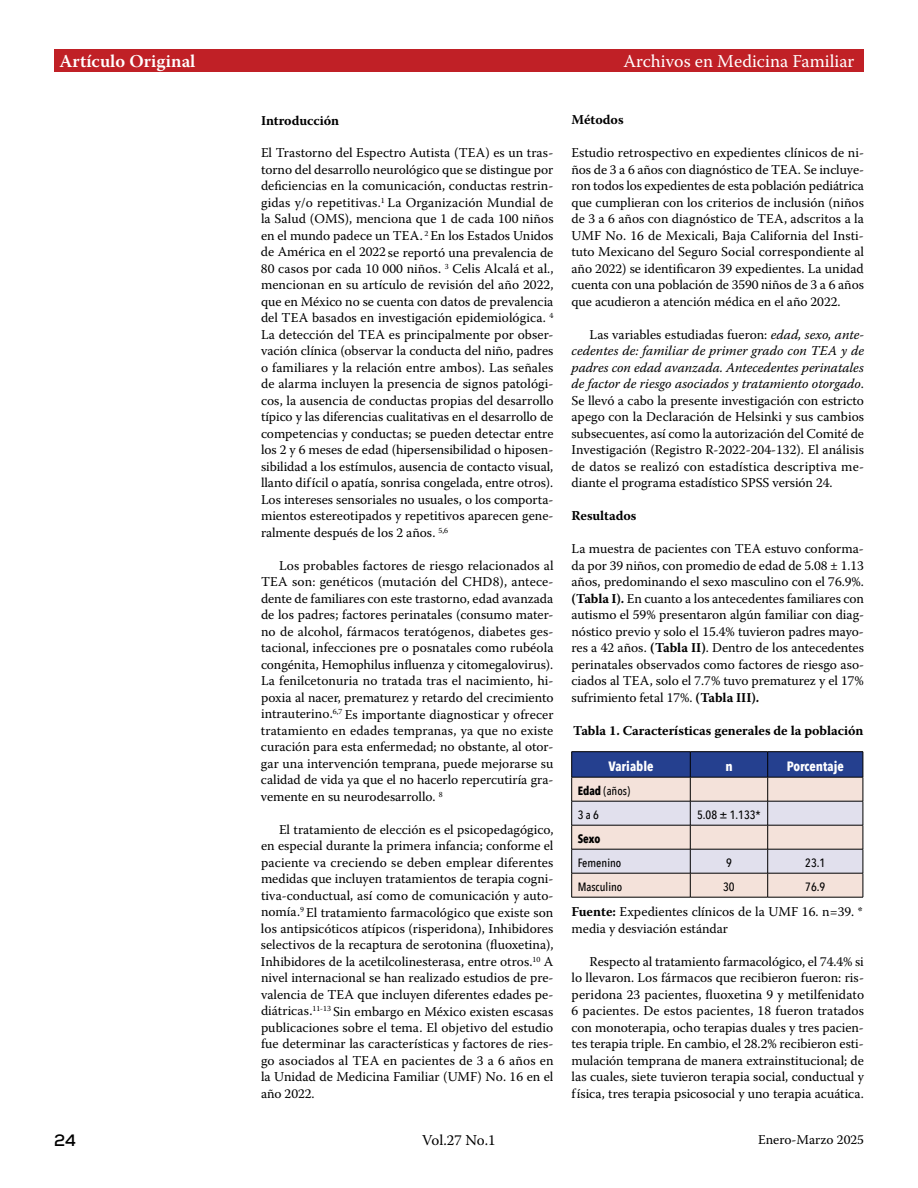
<style>
.page{position:relative;width:918px;height:1188px;background:#fff}
.page>*{position:absolute;margin:0;border:0;box-sizing:border-box;transform-origin:0 0}
.t1{font:18px "Warnock Pro";color:#fff}
.t2{font:600 18px "Warnock Pro";color:#fff}
.t3{font:700 16.5px "Nexa";color:#000}
.t4{font:15px "Warnock Pro";color:#000}
.t5{font:13.5px/16.5px "Warnock Pro";letter-spacing:-.005em;color:#000;text-align:justify}
.t6{font:700 13.5px "Warnock Pro";letter-spacing:-.005em;color:#000}
.t7{font:700 13.5px "Avenir Next Condensed";color:#fff}
.t8{font:500 12px/24px "Avenir Next Condensed";color:#000}
.t9{font:700 12px "Avenir Next Condensed";color:#000}
.s1{font-style:italic}
.s2{font-weight:700}
</style>
<div class="page">
<div style="left:54px;top:50px;width:810px;height:22px;background:#c02026"></div>
<hr style="left:572px;top:751px;width:118px;height:1px;background:#000">
<hr style="left:690px;top:751px;width:78px;height:1px;background:#000">
<hr style="left:768px;top:751px;width:95px;height:1px;background:#000">
<svg style="left:571px;top:752px;width:293px;height:145px;background:#bfbac8"></svg>
<hr style="left:572px;top:897px;width:118px;height:1px;background:#000">
<hr style="left:690px;top:897px;width:78px;height:1px;background:#000">
<hr style="left:768px;top:897px;width:95px;height:1px;background:#000">
<h1 class="t2" style="left:59px;top:50px;width:138px">Artículo Original</h1>
<h1 class="t1" style="left:623px;top:50px;width:233px">Archivos en Medicina Familiar</h1>
<p class="t6" style="left:261px;top:112px;width:80px">Introducción</p>
<p class="t5" style="left:261px;top:145px;width:294px">El Trastorno del Espectro Autista (TEA) es un tras&shy;torno del desarrollo neurológico que se distingue por deficiencias en la comunicación, conductas restrin&shy;gidas y/o repetitivas.<sup>1</sup> La Organización Mundial de la Salud (OMS), menciona que 1 de cada 100 niños en el mundo padece un TEA. <sup>2</sup> En los Estados Unidos de América en el 2022 se reportó una prevalencia de 80 casos por cada 10 000 niños. <sup>3</sup> Celis Alcalá et al., mencionan en su artículo de revisión del año 2022, que en México no se cuenta con datos de prevalencia del TEA basados en investigación epidemiológica. <sup>4<br></sup>La detección del TEA es principalmente por obser&shy;vación clínica (observar la conducta del niño, padres o familiares y la relación entre ambos). Las señales de alarma incluyen la presencia de signos patológi&shy;cos, la ausencia de conductas propias del desarrollo típico y las diferencias cualitativas en el desarrollo de competencias y conductas; se pueden detectar entre los 2 y 6 meses de edad (hipersensibilidad o hiposen&shy;sibilidad a los estímulos, ausencia de contacto visual, llanto difícil o apatía, sonrisa congelada, entre otros).<br>Los intereses sensoriales no usuales, o los comporta&shy;mientos estereotipados y repetitivos aparecen gene&shy;ralmente después de los 2 años. <sup>5,6</sup></p>
<p class="t5" style="left:261px;top:557px;width:294px;text-indent:18px">Los probables factores de riesgo relacionados al TEA son: genéticos (mutación del CHD8), antece&shy;dente de familiares con este trastorno, edad avanzada de los padres; factores perinatales (consumo mater&shy;no de alcohol, fármacos teratógenos, diabetes ges&shy;tacional, infecciones pre o posnatales como rubéola congénita, Hemophilus influenza y citomegalovirus).<br>La fenilcetonuria no tratada tras el nacimiento, hi&shy;poxia al nacer, prematurez y retardo del crecimiento intrauterino.<sup>6,7</sup> Es importante diagnosticar y ofrecer tratamiento en edades tempranas, ya que no existe curación para esta enfermedad; no obstante, al otor&shy;gar una intervención temprana, puede mejorarse su calidad de vida ya que el no hacerlo repercutiría gra&shy;vemente en su neurodesarrollo. <sup>8</sup></p>
<p class="t5" style="left:261px;top:821px;width:294px;text-indent:18px">El tratamiento de elección es el psicopedagógico, en especial durante la primera infancia; conforme el paciente va creciendo se deben emplear diferentes medidas que incluyen tratamientos de terapia cogni&shy;tiva-conductual, así como de comunicación y auto&shy;nomía.<sup>9</sup> El tratamiento farmacológico que existe son los antipsicóticos atípicos (risperidona), Inhibidores selectivos de la recaptura de serotonina (fluoxetina), Inhibidores de la acetilcolinesterasa, entre otros.<sup>10</sup> A nivel internacional se han realizado estudios de pre&shy;valencia de TEA que incluyen diferentes edades pe&shy;diátricas.<sup>11-13</sup> Sin embargo en México existen escasas publicaciones sobre el tema. El objetivo del estudio fue determinar las características y factores de ries&shy;go asociados al TEA en pacientes de 3 a 6 años en la Unidad de Medicina Familiar (UMF) No. 16 en el año 2022.</p>
<p class="t6" style="left:572px;top:112px;width:54px">Métodos</p>
<p class="t5" style="left:572px;top:145px;width:294px">Estudio retrospectivo en expedientes clínicos de ni&shy;ños de 3 a 6 años con diagnóstico de TEA. Se incluye&shy;ron todos los expedientes de esta población pediátrica que cumplieran con los criterios de inclusión (niños de 3 a 6 años con diagnóstico de TEA, adscritos a la UMF No. 16 de Mexicali, Baja California del Insti&shy;tuto Mexicano del Seguro Social correspondiente al año 2022) se identificaron 39 expedientes. La unidad cuenta con una población de 3590 niños de 3 a 6 años que acudieron a atención médica en el año 2022.</p>
<p class="t5" style="left:572px;top:326px;width:294px;text-indent:18px">Las variables estudiadas fueron: <span class="s1">edad, sexo, ante&shy;cedentes de: familiar de primer grado con TEA y de padres con edad avanzada. Antecedentes perinatales de factor de riesgo asociados y tratamiento otorgado</span>.<br>Se llevó a cabo la presente investigación con estricto apego con la Declaración de Helsinki y sus cambios subsecuentes, así como la autorización del Comité de Investigación (Registro R-2022-204-132). El análisis de datos se realizó con estadística descriptiva me&shy;diante el programa estadístico SPSS versión 24.</p>
<p class="t6" style="left:572px;top:508px;width:67px">Resultados</p>
<p class="t5" style="left:572px;top:541px;width:294px">La muestra de pacientes con TEA estuvo conforma&shy;da por 39 niños, con promedio de edad de 5.08 ± 1.13 años, predominando el sexo masculino con el 76.9%. <span class="s2">(Tabla I).</span> En cuanto a los antecedentes familiares con autismo el 59% presentaron algún familiar con diag&shy;nóstico previo y solo el 15.4% tuvieron padres mayo&shy;res a 42 años. <span class="s2">(Tabla II)</span>. Dentro de los antecedentes perinatales observados como factores de riesgo aso&shy;ciados al TEA, solo el 7.7% tuvo prematurez y el 17% sufrimiento fetal 17%. <span class="s2">(Tabla III).</span></p>
<p class="t6" style="left:573px;top:722px;width:292px">Tabla 1. Características generales de la población</p>
<p class="t7" style="left:608px;top:758px;width:47px">Variable</p>
<p class="t7" style="left:725px;top:758px;width:9px">n</p>
<p class="t7" style="left:787px;top:758px;width:59px">Porcentaje</p>
<p class="t8" style="left:578px;top:779px;width:54px"><span class="s2">Edad</span> (años)<br>3 a 6</p>
<p class="t8" style="left:697px;top:803px;width:65px">5.08 ± 1.133*</p>
<p class="t9" style="left:578px;top:832px;width:24px">Sexo</p>
<p class="t8" style="left:578px;top:851px;width:45px">Femenino</p>
<p class="t8" style="left:726px;top:851px;width:7px">9</p>
<p class="t8" style="left:805px;top:851px;width:22px">23.1</p>
<p class="t8" style="left:578px;top:875px;width:46px">Masculino</p>
<p class="t8" style="left:723px;top:875px;width:13px">30</p>
<p class="t8" style="left:805px;top:875px;width:22px">76.9</p>
<p class="t5" style="left:572px;top:903px;width:293px"><span class="s2">Fuente:</span> Expedientes clínicos de la UMF 16. n=39. * media y desviación estándar</p>
<p class="t5" style="left:572px;top:953px;width:294px;text-indent:18px">Respecto al tratamiento farmacológico, el 74.4% si lo llevaron. Los fármacos que recibieron fueron: ris&shy;peridona 23 pacientes, fluoxetina 9 y metilfenidato 6 pacientes. De estos pacientes, 18 fueron tratados con monoterapia, ocho terapias duales y tres pacien&shy;tes terapia triple. En cambio, el 28.2% recibieron esti&shy;mulación temprana de manera extrainstitucional; de las cuales, siete tuvieron terapia social, conductual y física, tres terapia psicosocial y uno terapia acuática.</p>
<p class="t3" style="left:54px;top:1129px;width:24px">24</p>
<p class="t4" style="left:422px;top:1131px;width:75px">Vol.27 No.1</p>
<p class="t5" style="left:758px;top:1131px;width:107px">Enero-Marzo 2025</p>
</div>
